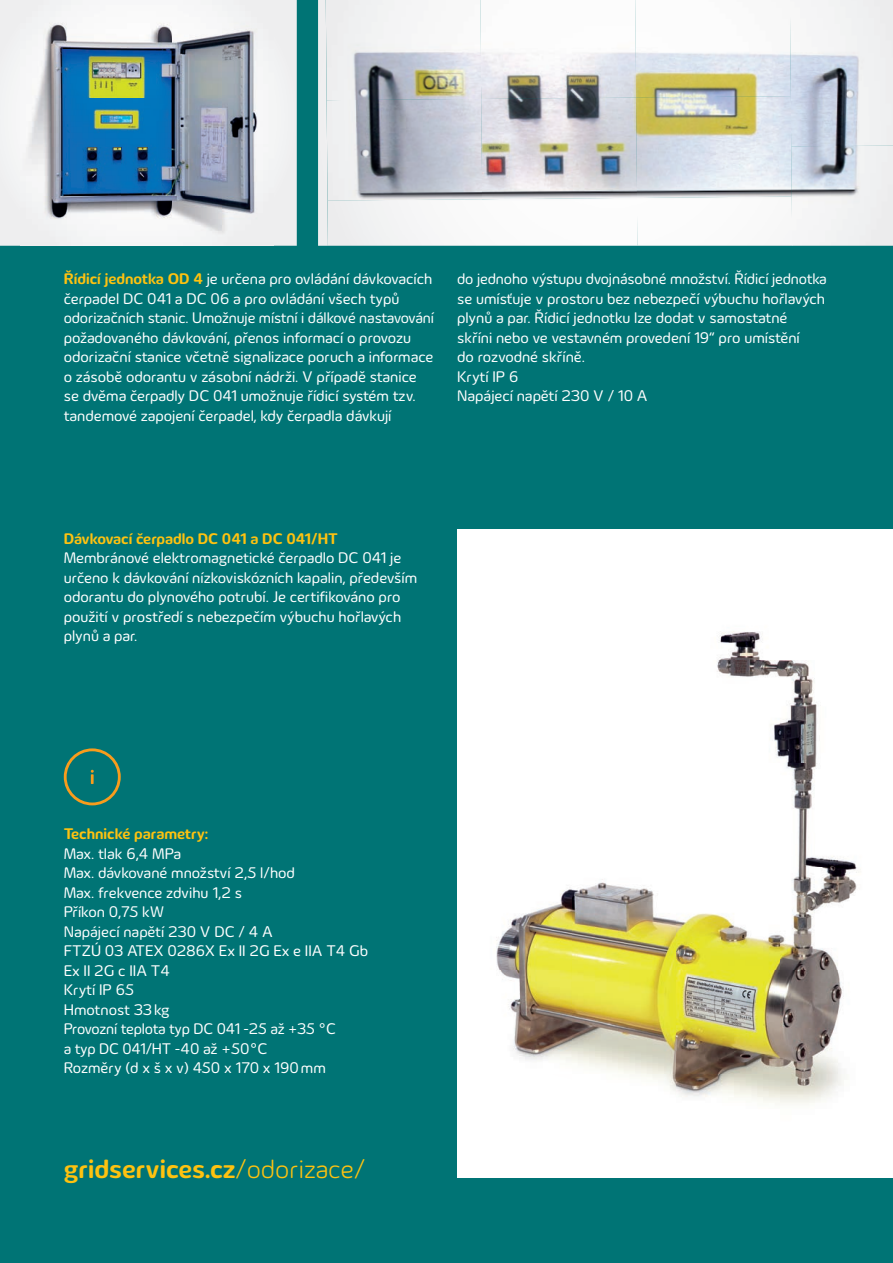
<style>
.page{position:relative;width:893px;height:1263px;background:#007475}
.page>*{position:absolute;margin:0;border:0;box-sizing:border-box;transform-origin:0 0}
.t1{font:700 27px "Innogy";color:#fec210}
.t2{font:15.75px/19.5px "Innogy";color:#fff}
.t3{font:700 15.75px "Innogy";letter-spacing:-.005em;color:#fec210}
.s1{font-weight:700;color:#fec210}
.s2{font-weight:300}
</style>
<div class="page">
<div style="left:457px;top:529px;width:436px;height:649px;background:#fff"></div>
<img style="left:496px;top:631px;width:363px;height:473px">
<div style="left:0;top:0;width:297px;height:246px;background:#efeff0"></div>
<img style="left:21px;top:0;width:252px;height:246px">
<svg style="left:64px;top:748px;width:57px;height:57px"></svg>
<img style="left:326px;top:0;width:309px;height:100px">
<img style="left:635px;top:0;width:155px;height:96px">
<img style="left:790px;top:0;width:103px;height:246px">
<img style="left:327px;top:99px;width:154px;height:99px">
<img style="left:481px;top:96px;width:311px;height:102px">
<img style="left:327px;top:198px;width:310px;height:48px">
<div style="left:637px;top:196px;width:155px;height:50px;background:#fbfbfb"></div>
<p class="t2" style="left:64px;top:270px;width:372px"><span class="s1">Řídicí jednotka OD 4</span> je určena pro ovládání dávkovacích čerpadel DC 041 a DC 06 a pro ovládání všech typů odorizačních stanic. Umožnuje místní i dálkové nastavování požadovaného dávkování, přenos informací o provozu odorizační stanice včetně signalizace poruch a informace o zásobě odorantu v zásobní nádrži. V případě stanice se dvěma čerpadly DC 041 umožnuje řídicí systém tzv. tandemové zapojení čerpadel, kdy čerpadla dávkují</p>
<p class="t2" style="left:457px;top:270px;width:371px">do jednoho výstupu dvojnásobné množství. Řídicí jednotka se umísťuje v prostoru bez nebezpečí výbuchu hořlavých plynů a par. Řídicí jednotku lze dodat v samostatné<br>skříni nebo ve vestavném provedení 19“ pro umístění<br>do rozvodné skříně.<br>Krytí IP 6<br>Napájecí napětí 230 V / 10 A</p>
<p class="t3" style="left:64px;top:529px;width:276px">Dávkovací čerpadlo DC 041 a DC 041/HT</p>
<p class="t2" style="left:64px;top:549px;width:355px">Membránové elektromagnetické čerpadlo DC 041 je určeno k dávkování nízkoviskózních kapalin, především odorantu do plynového potrubí. Je certifikováno pro použití v prostředí s nebezpečím výbuchu hořlavých plynů a par.</p>
<p class="t3" style="left:64px;top:824px;width:146px">Technické parametry:</p>
<p class="t2" style="left:64px;top:844px;width:306px">Max. tlak 6,4 MPa<br>Max. dávkované množství 2,5 l/hod<br>Max. frekvence zdvihu 1,2 s<br>Příkon 0,75 kW<br>Napájecí napětí 230 V DC / 4 A<br>FTZÚ 03 ATEX 0286X Ex II 2G Ex e IIA T4 Gb<br>Ex II 2G c IIA T4<br>Krytí IP 65<br>Hmotnost 33 kg<br>Provozní teplota typ DC 041 -25 až +35 °C<br>a typ DC 041/HT -40 až +50°C<br>Rozměry (d x š x v) 450 x 170 x 190 mm</p>
<h1 class="t1" style="left:64px;top:1153px;width:303px">gridservices.cz<span class="s2">/odorizace/</span></h1>
</div>
